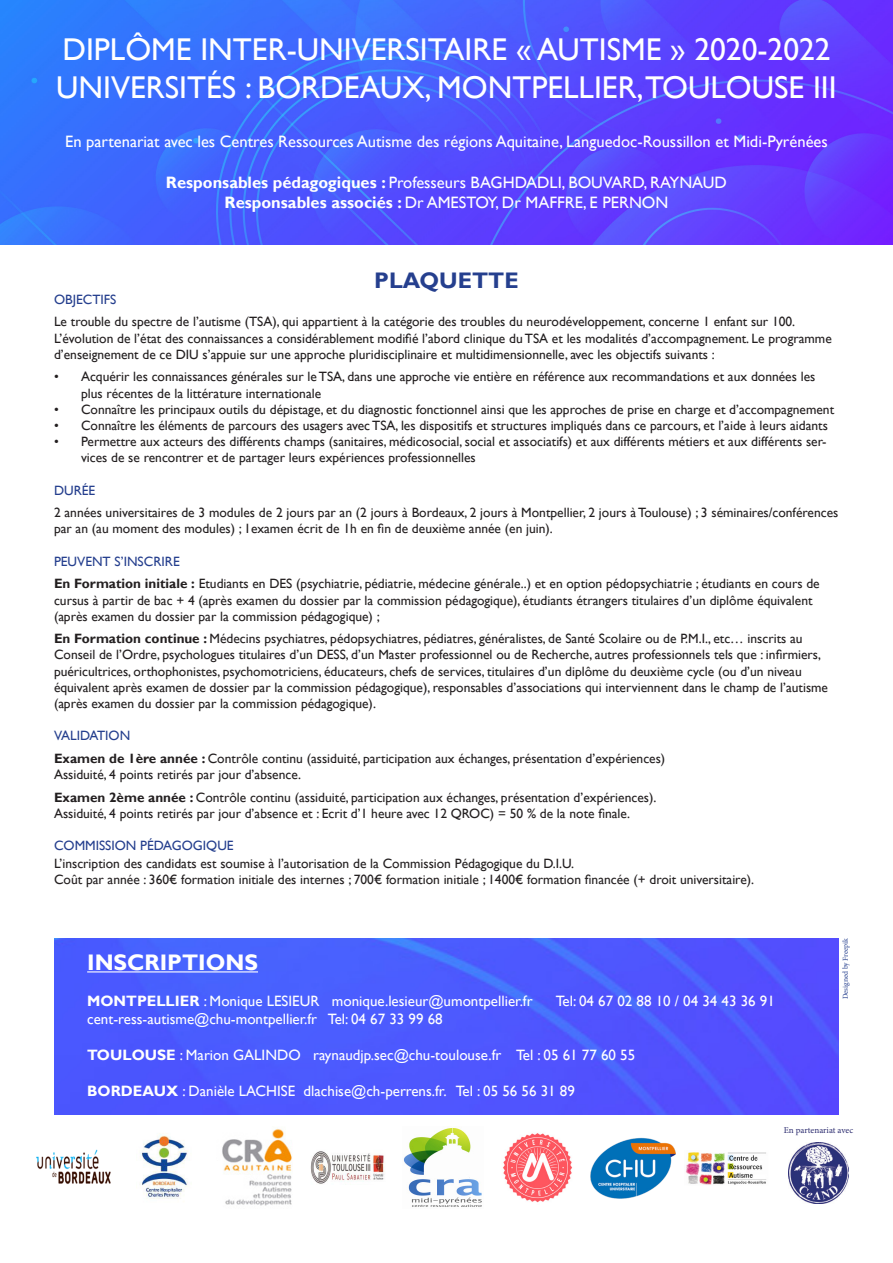
<style>
.page{position:relative;width:893px;height:1263px;background:#fff}
.page>*{position:absolute;margin:0;border:0;box-sizing:border-box;transform-origin:0 0}
.t1{font:31.5px "Gill Sans";color:#fff}
.t2{font:700 22.5px "Gill Sans";color:#fff}
.t3{font:700 22.5px "Gill Sans";color:#253f8e}
.t4{font:16.5px "Gill Sans";color:#fff}
.t5{font:15px "Gill Sans";color:#fff}
.t6{font:13.5px/16.2px "Gill Sans";color:#231f20}
.t7{font:13.5px "Gill Sans";color:#253f8e}
.t8{font:9px "Minion Pro";color:#2c2c6f}
.t9{font:7.5px "Minion Pro";color:#253f8e}
.s1{font-weight:700}
</style>
<div class="page">
<img style="left:54px;top:938px;width:785px;height:176px">
<img style="left:0;top:0;width:893px;height:244px">
<hr style="left:87px;top:971px;width:171px;height:1px;background:#fff">
<img style="left:36px;top:1149px;width:75px;height:35px">
<img style="left:403px;top:1128px;width:79px;height:79px">
<img style="left:310px;top:1151px;width:75px;height:33px">
<img style="left:222px;top:1129px;width:70px;height:77px">
<img style="left:140px;top:1134px;width:48px;height:65px">
<img style="left:503px;top:1133px;width:69px;height:70px">
<img style="left:686px;top:1152px;width:80px;height:33px">
<img style="left:590px;top:1137px;width:85px;height:61px">
<img style="left:788px;top:1142px;width:61px;height:61px">
<p class="t1" style="left:62px;top:31px;width:770px">DIPLÔME INTER-UNIVERSITAIRE « AUTISME » 2020-2022</p>
<p class="t1" style="left:56px;top:69px;width:782px">UNIVERSITÉS : BORDEAUX, MONTPELLIER,TOULOUSE III</p>
<p class="t4" style="left:65px;top:131px;width:764px">En partenariat avec les Centres Ressources Autisme des régions Aquitaine, Languedoc-Roussillon et Midi-Pyrénées</p>
<p class="t4" style="left:166px;top:173px;width:563px"><span class="s1">Responsables pédagogiques :</span> Professeurs BAGHDADLI, BOUVARD, RAYNAUD</p>
<p class="t4" style="left:225px;top:193px;width:445px"><span class="s1">Responsables associés :</span> Dr AMESTOY, Dr MAFFRE, E PERNON</p>
<p class="t3" style="left:374px;top:267px;width:146px">PLAQUETTE</p>
<p class="t7" style="left:54px;top:291px;width:64px">OBJECTIFS</p>
<p class="t6" style="left:54px;top:314px;width:779px">Le trouble du spectre de l’autisme (TSA), qui appartient à la catégorie des troubles du neurodéveloppement, concerne 1 enfant sur 100.<br>L’évolution de l’état des connaissances a considérablement modifié l’abord clinique du TSA et les modalités d’accompagnement. Le programme d’enseignement de ce DIU s’appuie sur une approche pluridisciplinaire et multidimensionnelle, avec les objectifs suivants :</p>
<p class="t6" style="left:81px;top:369px;width:736px;text-indent:-27px">• Acquérir les connaissances générales sur le TSA, dans une approche vie entière en référence aux recommandations et aux données les plus récentes de la littérature internationale</p>
<p class="t6" style="left:54px;top:401px;width:782px">• Connaître les principaux outils du dépistage, et du diagnostic fonctionnel ainsi que les approches de prise en charge et d’accompagnement</p>
<p class="t6" style="left:54px;top:417px;width:775px">• Connaître les éléments de parcours des usagers avec TSA, les dispositifs et structures impliqués dans ce parcours, et l’aide à leurs aidants</p>
<p class="t6" style="left:81px;top:434px;width:747px;text-indent:-27px">• Permettre aux acteurs des différents champs (sanitaires, médicosocial, social et associatifs) et aux différents métiers et aux différents ser&shy;vices de se rencontrer et de partager leurs expériences professionnelles</p>
<p class="t7" style="left:54px;top:482px;width:43px">DURÉE</p>
<p class="t6" style="left:54px;top:505px;width:786px">2 années universitaires de 3 modules de 2 jours par an (2 jours à Bordeaux, 2 jours à Montpellier, 2 jours à Toulouse) ; 3 séminaires/conférences par an (au moment des modules) ; 1examen écrit de 1h en fin de deuxième année (en juin).</p>
<p class="t7" style="left:54px;top:553px;width:127px">PEUVENT S’INSCRIRE</p>
<p class="t6" style="left:54px;top:576px;width:767px"><span class="s1">En Formation initiale :</span> Etudiants en DES (psychiatrie, pédiatrie, médecine générale..) et en option pédopsychiatrie ; étudiants en cours de cursus à partir de bac + 4 (après examen du dossier par la commission pédagogique), étudiants étrangers titulaires d’un diplôme équivalent (après examen du dossier par la commission pédagogique) ;</p>
<p class="t6" style="left:54px;top:631px;width:776px"><span class="s1">En Formation continue :</span> Médecins psychiatres, pédopsychiatres, pédiatres, généralistes, de Santé Scolaire ou de P.M.I., etc… inscrits au Conseil de l’Ordre, psychologues titulaires d’un DESS, d’un Master professionnel ou de Recherche, autres professionnels tels que : infirmiers, puéricultrices, orthophonistes, psychomotriciens, éducateurs, chefs de services, titulaires d’un diplôme du deuxième cycle (ou d’un niveau équivalent après examen de dossier par la commission pédagogique), responsables d’associations qui interviennent dans le champ de l’autisme (après examen du dossier par la commission pédagogique).</p>
<p class="t7" style="left:54px;top:728px;width:78px">VALIDATION</p>
<p class="t6" style="left:54px;top:750px;width:613px"><span class="s1">Examen de 1ère année :</span> Contrôle continu (assiduité, participation aux échanges, présentation d’expériences)</p>
<p class="t6" style="left:54px;top:767px;width:249px">Assiduité, 4 points retirés par jour d’absence.</p>
<p class="t6" style="left:54px;top:789px;width:604px"><span class="s1">Examen 2ème année :</span> Contrôle continu (assiduité, participation aux échanges, présentation d’expériences).</p>
<p class="t6" style="left:54px;top:805px;width:578px">Assiduité, 4 points retirés par jour d’absence et : Ecrit d’1 heure avec 12 QROC) = 50 % de la note finale.</p>
<p class="t7" style="left:54px;top:838px;width:181px">COMMISSION PÉDAGOGIQUE</p>
<p class="t6" style="left:54px;top:856px;width:522px">L’inscription des candidats est soumise à l’autorisation de la Commission Pédagogique du D.I.U.</p>
<p class="t6" style="left:54px;top:872px;width:702px">Coût par année : 360€ formation initiale des internes ; 700€ formation initiale ; 1400€ formation financée (+ droit universitaire).</p>
<p class="t2" style="left:87px;top:949px;width:172px">INSCRIPTIONS</p>
<p class="t5" style="left:87px;top:992px;width:447px"><span class="s1">MONTPELLIER</span> : Monique LESIEUR monique.lesieur@umontpellier.fr</p>
<p class="t5" style="left:556px;top:992px;width:221px">Tel: 04 67 02 88 10 / 04 34 43 36 91</p>
<p class="t5" style="left:87px;top:1010px;width:357px">cent-ress-autisme@chu-montpellier.fr Tel: 04 67 33 99 68</p>
<p class="t5" style="left:87px;top:1046px;width:550px"><span class="s1">TOULOUSE</span> : Marion GALINDO raynaudjp.sec@chu-toulouse.fr Tel : 05 61 77 60 55</p>
<p class="t5" style="left:87px;top:1082px;width:489px"><span class="s1">BORDEAUX</span> : Danièle LACHISE dlachise@ch-perrens.fr. Tel : 05 56 56 31 89</p>
<p class="t9" style="left:840px;top:999px;width:63px;rotate:-90deg">Designed by Freepik</p>
<p class="t8" style="left:784px;top:1124px;width:71px">En partenariat avec</p>
</div>
